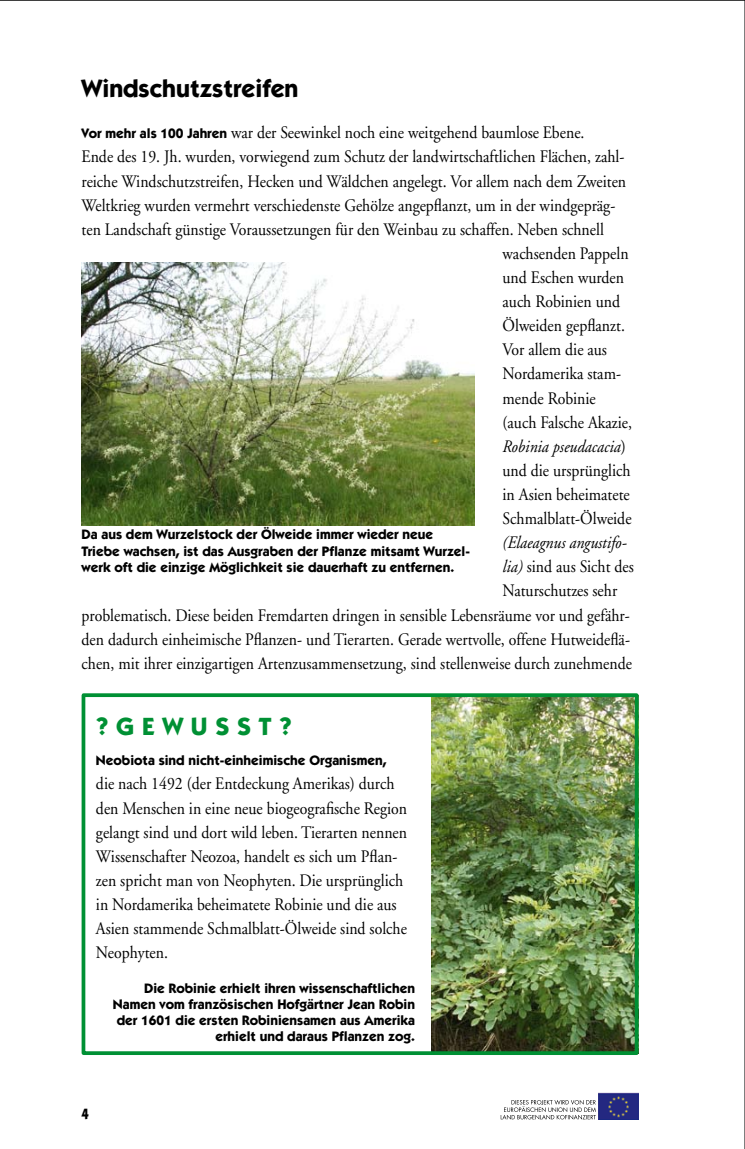
<style>
.page{position:relative;width:745px;height:1149px;background:#fff}
.page>*{position:absolute;margin:0;border:0;box-sizing:border-box;transform-origin:0 0}
.t1{font:700 25px "Itc Kabel";color:#000}
.t2{font:700 25px "Itc Kabel";letter-spacing:.31em;color:#009034}
.t3{font:17.5px/24.1px "Adobe Garamond";color:#000;scale:.9 1}
.t4{font:italic 17.5px "Adobe Garamond";color:#000;scale:.9 1}
.t5{font:700 13.75px/16.2px "Itc Kabel";color:#000;text-align:right}
.s1{font-family:"Itc Kabel";font-weight:700;font-size:13.75px}
.s2{font-style:normal}
.s3{font-style:italic}
</style>
<div class="page">
<img style="left:598px;top:1092px;width:40px;height:27px">
<svg style="left:500px;top:1100px;width:95px;height:19px"></svg>
<hr style="left:0;top:0;width:744px;height:1px;background:#000">
<hr style="left:744px;top:0;width:1px;height:1148px;background:#000">
<img style="left:431px;top:698px;width:202px;height:351px">
<img style="left:81px;top:262px;width:393px;height:263px">
<div style="left:81px;top:693px;width:557px;height:361px;border:4px solid #009034"></div>
<h1 class="t1" style="left:81px;top:74px;width:218px">Windschutzstreifen</h1>
<p class="t3" style="left:81px;top:121px;width:560px"><span class="s1">Vor mehr als 100 Jahren</span> war der Seewinkel noch eine weitgehend baumlose Ebene.</p>
<p class="t3" style="left:81px;top:145px;width:604px">Ende des 19. Jh. wurden, vorwiegend zum Schutz der landwirtschaftlichen Flächen, zahl-</p>
<p class="t3" style="left:81px;top:169px;width:606px">reiche Windschutzstreifen, Hecken und Wäldchen angelegt. Vor allem nach dem Zweiten</p>
<p class="t3" style="left:81px;top:193px;width:594px">Weltkrieg wurden vermehrt verschiedenste Gehölze angepflanzt, um in der windgepräg-</p>
<p class="t3" style="left:81px;top:217px;width:581px">ten Landschaft günstige Voraussetzungen für den Weinbau zu schaffen. Neben schnell</p>
<p class="t3" style="left:502px;top:242px;width:141px">wachsenden Pappeln</p>
<p class="t3" style="left:502px;top:266px;width:136px">und Eschen wurden</p>
<p class="t3" style="left:502px;top:290px;width:132px">auch Robinien und</p>
<p class="t3" style="left:502px;top:314px;width:137px">Ölweiden gepflanzt.</p>
<p class="t3" style="left:502px;top:338px;width:117px">Vor allem die aus</p>
<p class="t3" style="left:502px;top:362px;width:133px">Nordamerika stam-</p>
<p class="t3" style="left:502px;top:386px;width:105px">mende Robinie</p>
<p class="t3" style="left:502px;top:410px;width:145px">(auch Falsche Akazie,</p>
<p class="t4" style="left:502px;top:437px;width:138px">Robinia pseudacacia<span class="s2">)</span></p>
<p class="t3" style="left:502px;top:458px;width:144px">und die ursprünglich</p>
<p class="t3" style="left:502px;top:482px;width:143px">in Asien beheimatete</p>
<p class="t3" style="left:502px;top:507px;width:145px">Schmalblatt-Ölweide</p>
<p class="t4" style="left:502px;top:533px;width:139px">(Elaeagnus angustifo-</p>
<p class="t3" style="left:502px;top:555px;width:147px"><span class="s3">lia)</span> sind aus Sicht des</p>
<p class="t3" style="left:502px;top:579px;width:129px">Naturschutzes sehr</p>
<p class="t3" style="left:81px;top:603px;width:610px">problematisch. Diese beiden Fremdarten dringen in sensible Lebensräume vor und gefähr-</p>
<p class="t3" style="left:81px;top:627px;width:610px">den dadurch einheimische Pflanzen- und Tierarten. Gerade wertvolle, offene Hutweideflä-</p>
<p class="t3" style="left:81px;top:651px;width:612px">chen, mit ihrer einzigartigen Artenzusammensetzung, sind stellenweise durch zunehmende</p>
<p class="t5" style="left:81px;top:526px;width:389px;text-align:left">Da aus dem Wurzelstock der Ölweide immer wieder neue<br>Triebe wachsen, ist das Ausgraben der Pflanze mitsamt Wurzel&shy;werk oft die einzige Möglichkeit sie dauerhaft zu entfernen.</p>
<h1 class="t2" style="left:96px;top:710px;width:197px">?GEWUSST?</h1>
<p class="t5" style="left:96px;top:752px;width:292px">Neobiota sind nicht-einheimische Organismen,</p>
<p class="t3" style="left:96px;top:772px;width:347px">die nach 1492 (der Entdeckung Amerikas) durch den Menschen in eine neue biogeografische Region gelangt sind und dort wild leben. Tierarten nennen Wissenschafter Neozoa, handelt es sich um Pflan&shy;zen spricht man von Neophyten. Die ursprünglich in Nordamerika beheimatete Robinie und die aus Asien stammende Schmalblatt-Ölweide sind solche Neophyten.</p>
<p class="t5" style="left:113px;top:979px;width:303px">Die Robinie erhielt ihren wissenschaftlichen Namen vom französischen Hofgärtner Jean Robin der 1601 die ersten Robiniensamen aus Amerika erhielt und daraus Pflanzen zog.</p>
</div>
